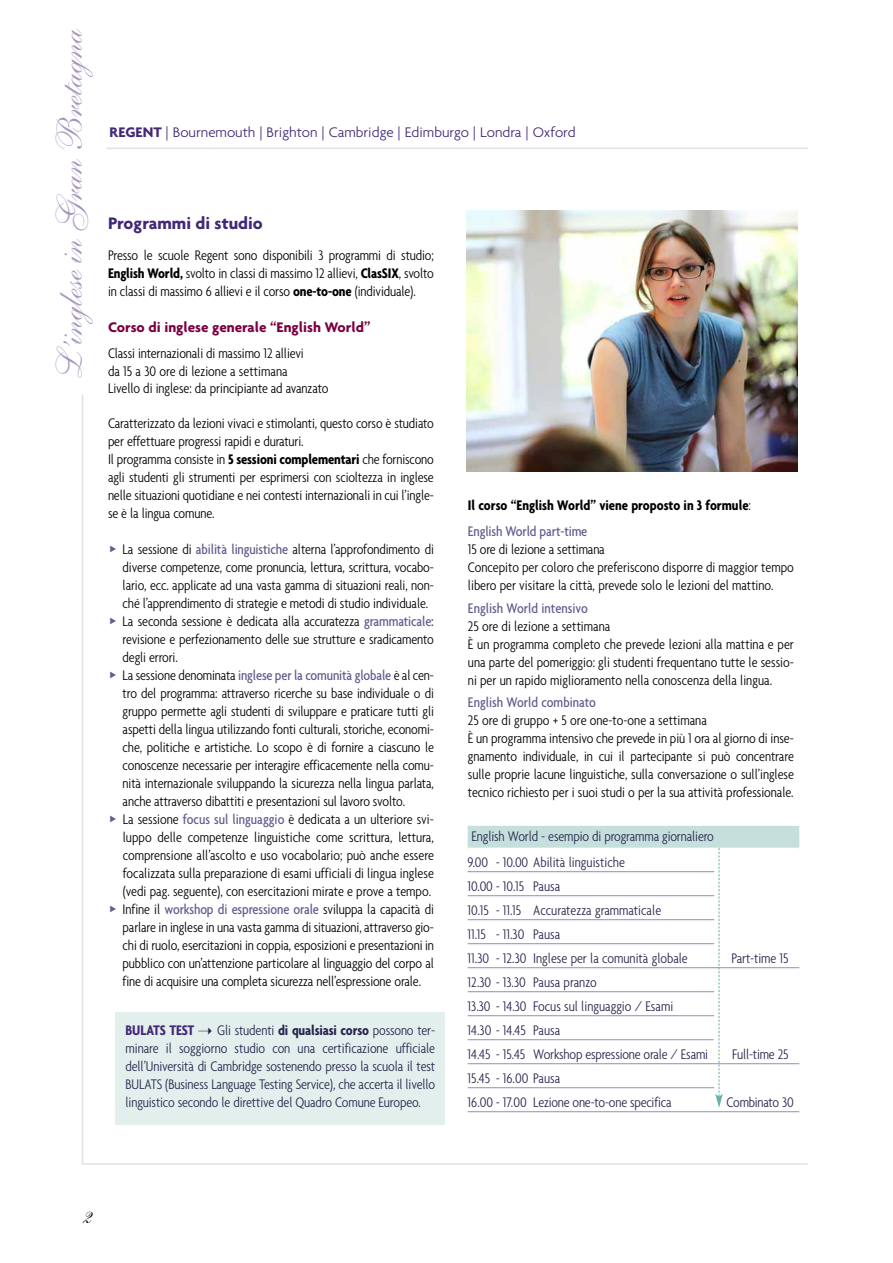
<style>
.page{position:relative;width:893px;height:1263px;background:#fff}
.page>*{position:absolute;margin:0;border:0;box-sizing:border-box;transform-origin:0 0}
.t1{font:36px "Shelley Allegro Script";color:#a496bc}
.t2{font:24px "Shelley Allegro Script";color:#000}
.t3{font:700 18px "Agenda";color:#422877}
.t4{font:300 condensed 15px/18px "Agenda";letter-spacing:-.01em;color:#000;text-align:justify}
.t5{font:300 condensed 15px/24px "Agenda";letter-spacing:-.01em;color:#27264d}
.t6{font:700 condensed 15px/26.5px "Agenda";color:#000}
.t7{font:300 15px "Agenda";color:#422877}
.t8{font:500 condensed 15px "Agenda";color:#615d8e}
.t9{font:700 15px "Agenda";color:#7b0041}
.s1{font-weight:700}
.s2{color:#615d8e}
.s3{font-weight:500;color:#615d8e}
.s4{font-weight:500;color:#422877}
.s5{font-weight:700;color:#422877}
.s6{font-weight:300}
</style>
<div class="page">
<hr style="left:106px;top:148px;width:702px;height:1px;background:#e0e0e9">
<hr style="left:82px;top:395px;width:1px;height:769px;background:#e0e0e9">
<hr style="left:82px;top:1163px;width:726px;height:2px;background:#e0e0e9">
<img style="left:466px;top:211px;width:332px;height:260px">
<div style="left:468px;top:826px;width:331px;height:24px;background:#c5e0dc"></div>
<hr style="left:468px;top:848px;width:331px;height:2px;background:#fff">
<hr style="left:468px;top:871px;width:246px;height:1px;background:#928fb1">
<hr style="left:468px;top:895px;width:246px;height:1px;background:#928fb1">
<hr style="left:468px;top:919px;width:246px;height:1px;background:#928fb1">
<hr style="left:468px;top:943px;width:246px;height:1px;background:#928fb1">
<hr style="left:468px;top:967px;width:331px;height:1px;background:#928fb1">
<hr style="left:468px;top:991px;width:246px;height:1px;background:#928fb1">
<hr style="left:468px;top:1015px;width:246px;height:1px;background:#928fb1">
<hr style="left:468px;top:1039px;width:246px;height:1px;background:#928fb1">
<hr style="left:468px;top:1063px;width:331px;height:1px;background:#928fb1">
<hr style="left:468px;top:1087px;width:246px;height:1px;background:#928fb1">
<hr style="left:468px;top:1111px;width:331px;height:1px;background:#928fb1">
<svg style="left:711px;top:848px;width:12px;height:260px"></svg>
<div style="left:116px;top:1012px;width:329px;height:112px;background:#e3efed"></div>
<h1 class="t1" style="left:60px;top:384px;width:357px;rotate:-90deg">L’inglesein Gran B retagna</h1>
<p class="t7" style="left:110px;top:126px;width:468px"><span class="s1">REGENT</span> | Bournemouth | Brighton | Cambridge | Edimburgo | Londra | Oxford</p>
<p class="t3" style="left:108px;top:216px;width:156px">Programmi di studio</p>
<p class="t4" style="left:108px;top:247px;width:327px">Presso le scuole Regent sono disponibili 3 programmi di studio; <span class="s1">English World,</span> svolto in classi di massimo 12 allievi, <span class="s1">ClasSIX</span>, svolto in classi di massimo 6 allievi e il corso <span class="s1">one-to-one</span> (individuale).</p>
<p class="t9" style="left:108px;top:321px;width:264px">Corso di inglese generale “English World”</p>
<p class="t4" style="left:108px;top:345px;width:222px;text-align:left">Classi internazionali di massimo 12 allievi<br>da 15 a 30 ore di lezione a settimana<br>Livello di inglese: da principiante ad avanzato</p>
<p class="t4" style="left:108px;top:415px;width:327px;text-align:left">Caratterizzato da lezioni vivaci e stimolanti, questo corso è studiato per effettuare progressi rapidi e duraturi.<br>Il programma consiste in <span class="s1">5 sessioni complementari</span> che forniscono agli studenti gli strumenti per esprimersi con scioltezza in inglese nelle situazioni quotidiane e nei contesti internazionali in cui l’ingle&shy;se è la lingua comune.</p>
<p class="t4" style="left:123px;top:541px;width:313px;text-indent:-15px"><span class="s2">◆</span> La sessione di <span class="s3">abilità linguistiche</span> alterna l’approfondimento di diverse competenze, come pronuncia, lettura, scrittura, vocabo&shy;lario, ecc. applicate ad una vasta gamma di situazioni reali, non&shy;ché l’apprendimento di strategie e metodi di studio individuale.</p>
<p class="t4" style="left:123px;top:613px;width:313px;text-indent:-15px"><span class="s2">◆</span> La seconda sessione è dedicata alla accuratezza <span class="s3">grammaticale</span><span class="s4">: </span>revisione e perfezionamento delle sue strutture e sradicamento degli errori.</p>
<p class="t4" style="left:123px;top:667px;width:313px;text-indent:-15px"><span class="s2">◆</span> La sessione denominata <span class="s3">inglese per la comunità globale</span> è al cen&shy;tro del programma: attraverso ricerche su base individuale o di gruppo permette agli studenti di sviluppare e praticare tutti gli aspetti della lingua utilizzando fonti culturali, storiche, economi&shy;che, politiche e artistiche. Lo scopo è di fornire a ciascuno le conoscenze necessarie per interagire efficacemente nella comu&shy;nità internazionale sviluppando la sicurezza nella lingua parlata, anche attraverso dibattiti e presentazioni sul lavoro svolto.</p>
<p class="t4" style="left:123px;top:811px;width:313px;text-indent:-15px"><span class="s2">◆</span> La sessione <span class="s3">focus sul linguaggio</span> è dedicata a un ulteriore svi&shy;luppo delle competenze linguistiche come scrittura, lettura, comprensione all’ascolto e uso vocabolario; può anche essere focalizzata sulla preparazione di esami ufficiali di lingua inglese (vedi pag. seguente), con esercitazioni mirate e prove a tempo.</p>
<p class="t4" style="left:123px;top:901px;width:313px;text-indent:-15px"><span class="s2">◆</span> Infine il <span class="s3">workshop di espressione orale</span> sviluppa la capacità di parlare in inglese in una vasta gamma di situazioni, attraverso gio&shy;chi di ruolo, esercitazioni in coppia, esposizioni e presentazioni in pubblico con un’attenzione particolare al linguaggio del corpo al fine di acquisire una completa sicurezza nell’espressione orale.</p>
<p class="t5" style="left:126px;top:1022px;width:311px;line-height:18px;text-align:justify"><span class="s5">BULATS TEST</span> ➝ Gli studenti <span class="s1">di qualsiasi corso</span> possono ter&shy;minare il soggiorno studio con una certificazione ufficiale dell’Università di Cambridge sostenendo presso la scuola il test BULATS (Business Language Testing Service), che accerta il livello linguistico secondo le direttive del Quadro Comune Europeo.</p>
<p class="t6" style="left:468px;top:493px;width:285px">Il corso “English World” viene proposto in 3 formule<span class="s6">:<br></span><span class="s3">English World part-time</span></p>
<p class="t4" style="left:468px;top:542px;width:327px;text-align:left">15 ore di lezione a settimana<br>Concepito per coloro che preferiscono disporre di maggior tempo libero per visitare la città, prevede solo le lezioni del mattino.</p>
<p class="t8" style="left:468px;top:602px;width:121px">English World intensivo</p>
<p class="t4" style="left:468px;top:618px;width:327px;text-align:left">25 ore di lezione a settimana<br>È un programma completo che prevede lezioni alla mattina e per una parte del pomeriggio: gli studenti frequentano tutte le sessio&shy;ni per un rapido miglioramento nella conoscenza della lingua.</p>
<p class="t8" style="left:468px;top:697px;width:129px">English World combinato</p>
<p class="t4" style="left:468px;top:712px;width:327px;text-align:left">25 ore di gruppo + 5 ore one-to-one a settimana<br>È un programma intensivo che prevede in più 1 ora al giorno di inse&shy;gnamento individuale, in cui il partecipante si può concentrare sulle proprie lacune linguistiche, sulla conversazione o sull’inglese tecnico richiesto per i suoi studi o per la sua attività professionale.</p>
<p class="t5" style="left:468px;top:824px;width:248px;line-height:26.2px">English World - esempio di programma giornaliero<br>9.00 - 10.00 Abilità linguistiche</p>
<p class="t5" style="left:468px;top:876px;width:222px">10.00 - 10.15 Pausa<br>10.15 - 11.15 Accuratezza grammaticale<br>11.15 - 11.30 Pausa<br>11.30 - 12.30 Inglese per la comunità globale</p>
<p class="t5" style="left:468px;top:972px;width:242px">12.30 - 13.30 Pausa pranzo<br>13.30 - 14.30 Focus sul linguaggio / Esami<br>14.30 - 14.45 Pausa<br>14.45 - 15.45 Workshop espressione orale / Esami</p>
<p class="t5" style="left:468px;top:1068px;width:205px">15.45 - 16.00 Pausa<br>16.00 - 17.00 Lezione one-to-one specifica</p>
<p class="t5" style="left:732px;top:948px;width:58px">Part-time 15</p>
<p class="t5" style="left:732px;top:1044px;width:58px">Full-time 25</p>
<p class="t5" style="left:726px;top:1092px;width:69px">Combinato 30</p>
<h2 class="t2" style="left:79px;top:1209px;width:11px">2</h2>
</div>
